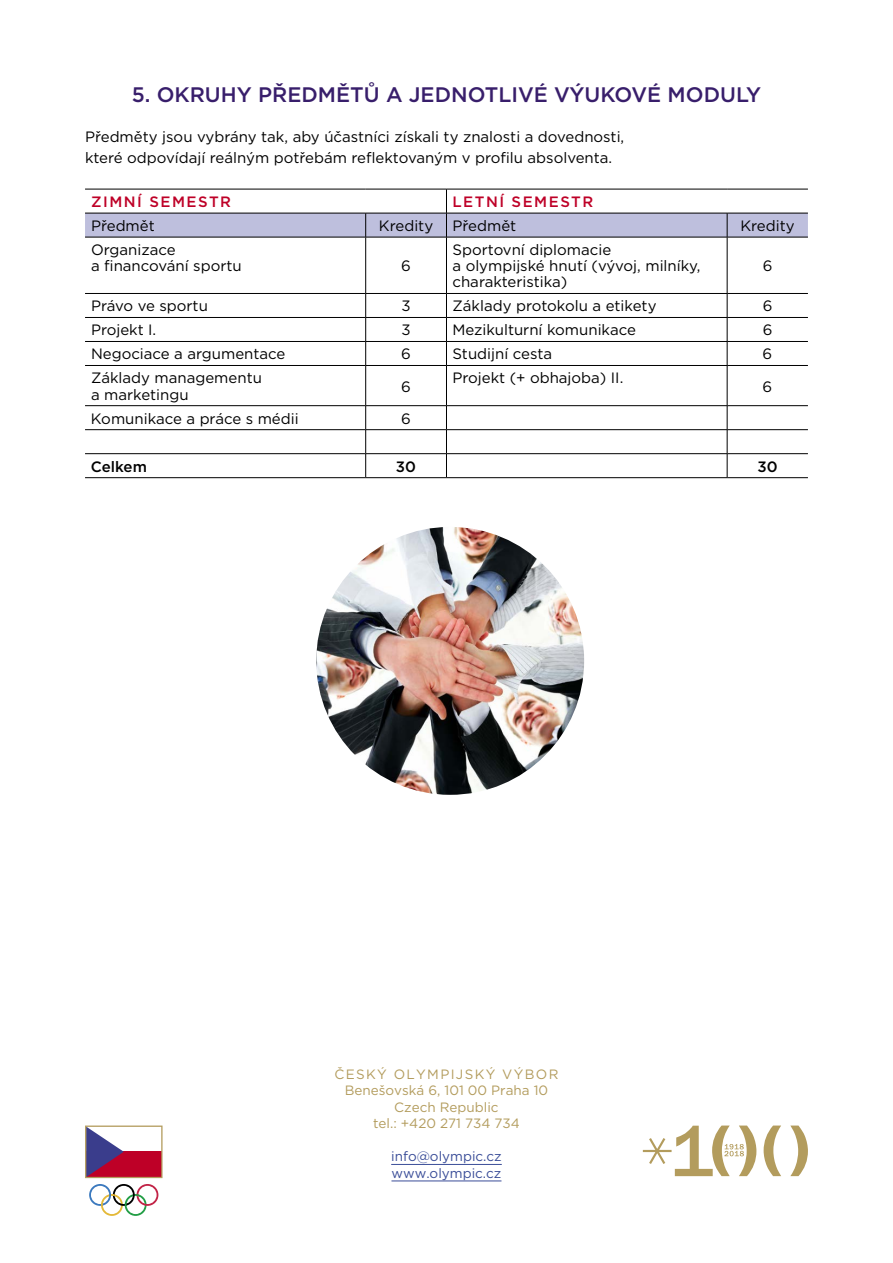
<style>
.page{position:relative;width:893px;height:1263px;background:#fff}
.page>*{position:absolute;margin:0;border:0;box-sizing:border-box;transform-origin:0 0}
.t1{font:500 21px "Gotham";color:#381e6b}
.t2{font:15px/16.2px "Gotham";color:#000}
.t3{font:500 15px "Gotham";letter-spacing:.1em;color:#be0027}
.t4{font:500 15px "Gotham";color:#000}
.t5{font:13.5px/16.5px "Gotham";color:#b39c5d;text-align:center}
.t6{font:13.5px/16.5px "Gotham";color:#3a4d98}
</style>
<div class="page">
<svg style="left:85px;top:1125px;width:78px;height:53px"></svg>
<svg style="left:89px;top:1184px;width:69px;height:32px"></svg>
<svg style="left:764px;top:1125px;width:17px;height:51px"></svg>
<svg style="left:790px;top:1125px;width:18px;height:51px"></svg>
<svg style="left:643px;top:1125px;width:113px;height:51px"></svg>
<svg style="left:85px;top:190px;width:723px;height:47px"></svg>
<hr style="left:85px;top:237px;width:281px;height:1px;background:#000">
<hr style="left:366px;top:237px;width:80px;height:1px;background:#000">
<hr style="left:365px;top:237px;width:1px;height:56px;background:#000">
<hr style="left:446px;top:237px;width:281px;height:1px;background:#000">
<hr style="left:446px;top:237px;width:1px;height:56px;background:#000">
<hr style="left:727px;top:237px;width:81px;height:1px;background:#000">
<hr style="left:727px;top:237px;width:1px;height:56px;background:#000">
<hr style="left:85px;top:293px;width:281px;height:1px;background:#000">
<hr style="left:366px;top:293px;width:80px;height:1px;background:#000">
<hr style="left:446px;top:293px;width:281px;height:1px;background:#000">
<hr style="left:727px;top:293px;width:81px;height:1px;background:#000">
<hr style="left:85px;top:317px;width:281px;height:1px;background:#000">
<hr style="left:366px;top:317px;width:80px;height:1px;background:#000">
<hr style="left:446px;top:317px;width:281px;height:1px;background:#000">
<hr style="left:727px;top:317px;width:81px;height:1px;background:#000">
<hr style="left:85px;top:341px;width:281px;height:1px;background:#000">
<hr style="left:366px;top:341px;width:80px;height:1px;background:#000">
<svg style="left:365px;top:294px;width:1px;height:71px"></svg>
<hr style="left:446px;top:341px;width:281px;height:1px;background:#000">
<svg style="left:446px;top:294px;width:1px;height:71px"></svg>
<hr style="left:727px;top:341px;width:81px;height:1px;background:#000">
<svg style="left:727px;top:294px;width:1px;height:71px"></svg>
<hr style="left:85px;top:365px;width:281px;height:1px;background:#000">
<hr style="left:366px;top:365px;width:80px;height:1px;background:#000">
<hr style="left:365px;top:366px;width:1px;height:39px;background:#000">
<hr style="left:446px;top:365px;width:281px;height:1px;background:#000">
<hr style="left:446px;top:366px;width:1px;height:39px;background:#000">
<hr style="left:727px;top:365px;width:81px;height:1px;background:#000">
<hr style="left:727px;top:366px;width:1px;height:39px;background:#000">
<hr style="left:85px;top:405px;width:281px;height:1px;background:#000">
<hr style="left:366px;top:405px;width:80px;height:1px;background:#000">
<hr style="left:446px;top:405px;width:281px;height:1px;background:#000">
<hr style="left:727px;top:405px;width:81px;height:1px;background:#000">
<hr style="left:85px;top:429px;width:281px;height:1px;background:#000">
<hr style="left:366px;top:429px;width:80px;height:1px;background:#000">
<hr style="left:446px;top:429px;width:281px;height:1px;background:#000">
<hr style="left:727px;top:429px;width:81px;height:1px;background:#000">
<hr style="left:85px;top:453px;width:281px;height:1px;background:#000">
<hr style="left:366px;top:453px;width:80px;height:1px;background:#000">
<svg style="left:365px;top:406px;width:1px;height:71px"></svg>
<hr style="left:446px;top:453px;width:281px;height:1px;background:#000">
<svg style="left:446px;top:406px;width:1px;height:71px"></svg>
<hr style="left:727px;top:453px;width:81px;height:1px;background:#000">
<svg style="left:727px;top:406px;width:1px;height:71px"></svg>
<hr style="left:85px;top:189px;width:281px;height:1px;background:#000">
<hr style="left:366px;top:189px;width:80px;height:1px;background:#000">
<hr style="left:446px;top:189px;width:281px;height:1px;background:#000">
<hr style="left:727px;top:189px;width:81px;height:1px;background:#000">
<hr style="left:85px;top:477px;width:281px;height:1px;background:#000">
<hr style="left:366px;top:477px;width:80px;height:1px;background:#000">
<hr style="left:446px;top:477px;width:281px;height:1px;background:#000">
<hr style="left:727px;top:477px;width:81px;height:1px;background:#000">
<hr style="left:391px;top:1164px;width:111px;height:1px;background:#3a4d98">
<hr style="left:391px;top:1181px;width:110px;height:1px;background:#3a4d98">
<img style="left:316px;top:527px;width:268px;height:268px;border-radius:134px">
<h1 class="t1" style="left:132px;top:81px;width:631px">5. OKRUHY PŘEDMĚTŮ A JEDNOTLIVÉ VÝUKOVÉ MODULY</h1>
<p class="t2" style="left:85px;top:127px;width:541px;line-height:20.2px">Předměty jsou vybrány tak, aby účastníci získali ty znalosti a dovednosti, které odpovídají reálným potřebám reflektovaným v profilu absolventa.</p>
<p class="t3" style="left:91px;top:192px;width:142px">ZIMNÍ SEMESTR</p>
<p class="t3" style="left:452px;top:192px;width:142px">LETNÍ SEMESTR</p>
<p class="t2" style="left:91px;top:217px;width:65px">Předmět</p>
<p class="t2" style="left:379px;top:217px;width:56px">Kredity</p>
<p class="t2" style="left:452px;top:217px;width:65px">Předmět</p>
<p class="t2" style="left:740px;top:217px;width:56px">Kredity</p>
<p class="t2" style="left:91px;top:241px;width:152px">Organizace<br>a financování sportu</p>
<p class="t2" style="left:452px;top:241px;width:249px">Sportovní diplomacie<br>a olympijské hnutí (vývoj, milníky, charakteristika)</p>
<p class="t2" style="left:401px;top:258px;width:11px">6</p>
<p class="t2" style="left:763px;top:258px;width:11px">6</p>
<p class="t2" style="left:91px;top:298px;width:118px">Právo ve sportu</p>
<p class="t2" style="left:401px;top:298px;width:11px">3</p>
<p class="t2" style="left:452px;top:298px;width:206px">Základy protokolu a etikety</p>
<p class="t2" style="left:763px;top:298px;width:11px">6</p>
<p class="t2" style="left:91px;top:322px;width:67px">Projekt I.</p>
<p class="t2" style="left:401px;top:322px;width:11px">3</p>
<p class="t2" style="left:452px;top:322px;width:185px">Mezikulturní komunikace</p>
<p class="t2" style="left:763px;top:322px;width:11px">6</p>
<p class="t2" style="left:91px;top:346px;width:196px">Negociace a argumentace</p>
<p class="t2" style="left:401px;top:346px;width:11px">6</p>
<p class="t2" style="left:452px;top:346px;width:101px">Studijní cesta</p>
<p class="t2" style="left:763px;top:346px;width:11px">6</p>
<p class="t2" style="left:91px;top:370px;width:172px">Základy managementu a marketingu</p>
<p class="t2" style="left:401px;top:378px;width:11px">6</p>
<p class="t2" style="left:452px;top:370px;width:172px">Projekt (+ obhajoba) II.</p>
<p class="t2" style="left:763px;top:378px;width:11px">6</p>
<p class="t2" style="left:91px;top:410px;width:209px">Komunikace a práce s médii</p>
<p class="t2" style="left:401px;top:410px;width:11px">6</p>
<p class="t4" style="left:91px;top:456px;width:57px">Celkem</p>
<p class="t4" style="left:396px;top:456px;width:22px">30</p>
<p class="t4" style="left:757px;top:456px;width:22px">30</p>
<p class="t5" style="left:335px;top:1065px;width:225px">ČESKÝ OLYMPIJSKÝ VÝBOR<br>Benešovská 6, 101 00 Praha 10<br>Czech Republic<br>tel.: +420 271 734 734</p>
<p class="t6" style="left:391px;top:1148px;width:112px">info@olympic.cz www.olympic.cz</p>
</div>
